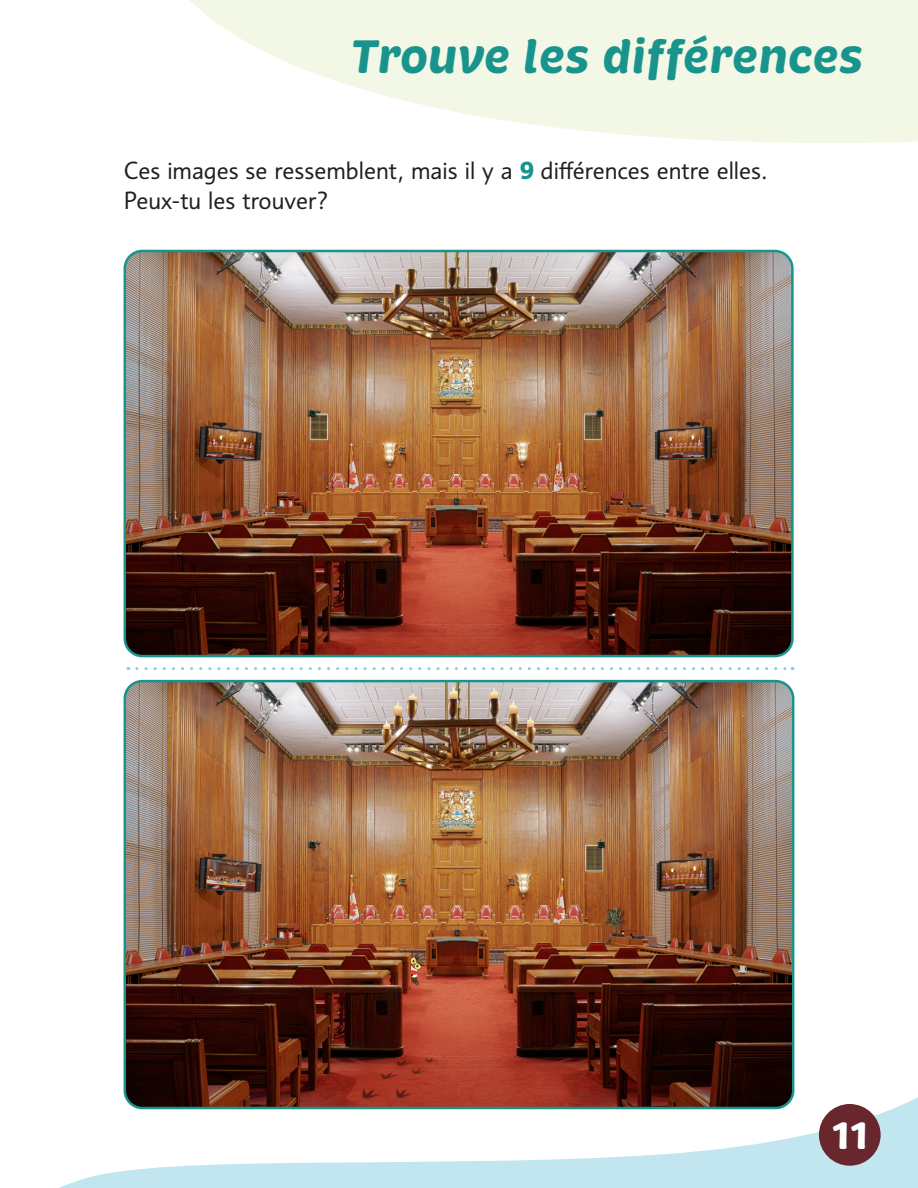
<style>
.page{position:relative;width:918px;height:1188px;background:#fff}
.page>*{position:absolute;margin:0;border:0;box-sizing:border-box;transform-origin:0 0}
.new_page_title{font:italic 700 48px "Brevia";letter-spacing:-.01em;color:#19948d}
.t1{font:700 39.15px "Brevia";color:#fff}
.Subtitle_PS_18_25{font:24px "Informa Pro";color:#231f20}
.s1{font-weight:700;color:#19948d}
</style>
<div class="page">
<svg style="left:58px;top:1079px;width:860px;height:109px"></svg>
<svg style="left:190px;top:0;width:728px;height:143px;fill:#f2f7e6"></svg>
<div style="left:819px;top:1104px;width:62px;height:62px;background:#68272d;border-radius:50%"></div>
<img style="left:125px;top:251px;width:666px;height:405px">
<div style="left:124px;top:250px;width:670px;height:407px;border:2px solid #19948d;border-radius:18px"></div>
<img style="left:125px;top:683px;width:668px;height:425px">
<div style="left:124px;top:680px;width:670px;height:429px;border:2px solid #19948d;border-radius:18px"></div>
<svg style="left:137px;top:667px;width:656px;height:3px"></svg>
<p class="new_page_title" style="left:352px;top:27px;width:514px">Trouve les différences</p>
<p class="Subtitle_PS_18_25" style="left:124px;top:156px;width:646px">Ces images se ressemblent, mais il y a <span class="s1">9</span> différences entre elles.</p>
<p class="Subtitle_PS_18_25" style="left:124px;top:186px;width:208px">Peux-tu les trouver?</p>
<h2 class="t1" style="left:832px;top:1111px;width:38px">11</h2>
</div>
